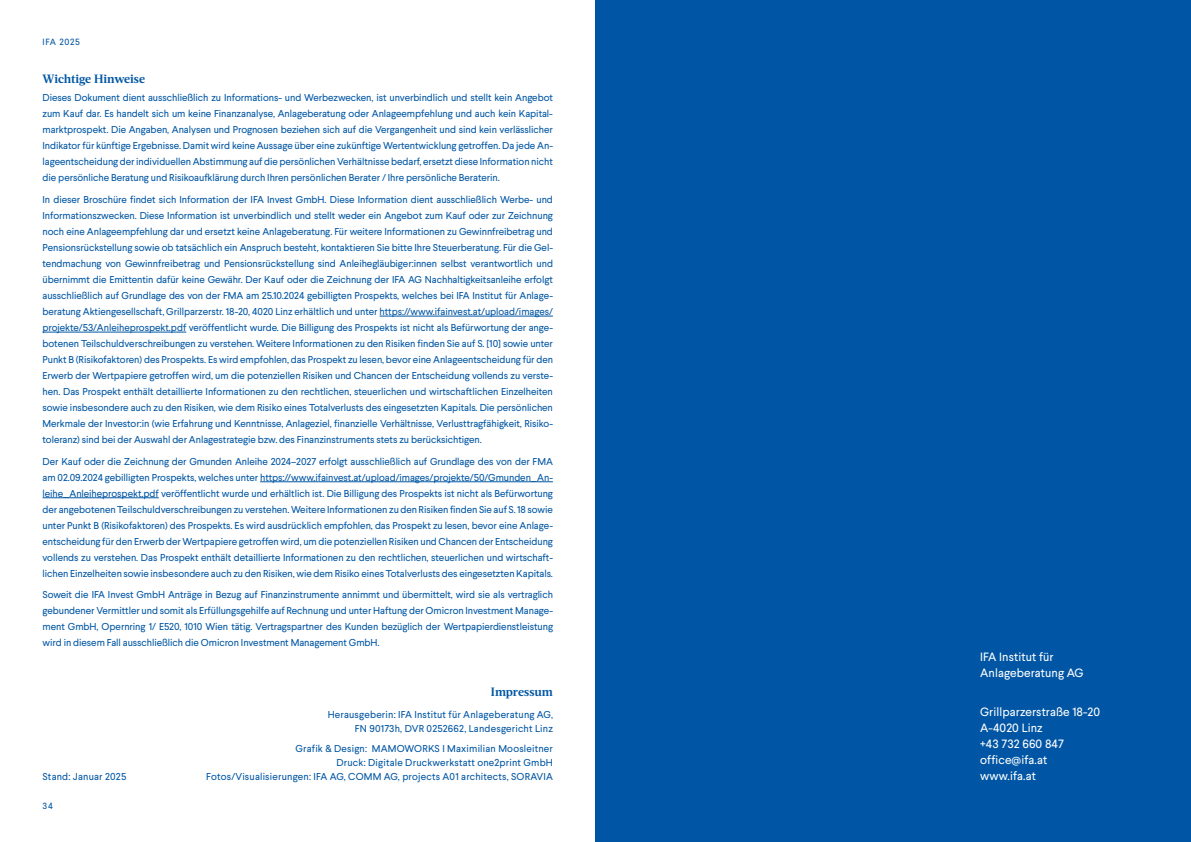
<style>
.page{position:relative;width:1191px;height:842px;background:#fff}
.page>*{position:absolute;margin:0;border:0;box-sizing:border-box;transform-origin:0 0}
.t1{font:12px/16px "Larsseit";letter-spacing:.01em;color:#fff}
.t2{font:700 12px "Acta";letter-spacing:-.005em;color:#0056a4}
.t3{font:10px/16px "Larsseit";letter-spacing:.01em;color:#0056a4;text-align:justify}
.t4{font:9px "Larsseit";letter-spacing:.08em;color:#0056a4}
</style>
<div class="page">
<div style="left:595px;top:0;width:596px;height:842px;background:#0056a4"></div>
<hr style="left:379px;top:316px;width:174px;height:1px;background:#0056a4">
<hr style="left:43px;top:332px;width:143px;height:1px;background:#0056a4">
<hr style="left:260px;top:481px;width:293px;height:1px;background:#0056a4">
<hr style="left:43px;top:497px;width:116px;height:1px;background:#0056a4">
<p class="t4" style="left:43px;top:36px;width:39px">IFA 2025</p>
<p class="t2" style="left:43px;top:71px;width:104px">Wichtige Hinweise</p>
<p class="t3" style="left:43px;top:90px;width:512px">Dieses Dokument dient ausschließlich zu Informations- und Werbezwecken, ist unverbindlich und stellt kein Angebot zum Kauf dar. Es handelt sich um keine Finanzanalyse, Anlageberatung oder Anlageempfehlung und auch kein Kapital&shy;marktprospekt. Die Angaben, Analysen und Prognosen beziehen sich auf die Vergangenheit und sind kein verlässlicher Indikator für künftige Ergebnisse. Damit wird keine Aussage über eine zukünftige Wertentwicklung getroffen. Da jede An&shy;lageentscheidung der individuellen Abstimmung auf die persönlichen Verhältnisse bedarf, ersetzt diese Information nicht die persönliche Beratung und Risikoaufklärung durch Ihren persönlichen Berater / Ihre persönliche Beraterin.</p>
<p class="t3" style="left:43px;top:191px;width:512px">In dieser Broschüre findet sich Information der IFA Invest GmbH. Diese Information dient ausschließlich Werbe- und Informationszwecken. Diese Information ist unverbindlich und stellt weder ein Angebot zum Kauf oder zur Zeichnung noch eine Anlageempfehlung dar und ersetzt keine Anlageberatung. Für weitere Informationen zu Gewinnfreibetrag und Pensionsrückstellung sowie ob tatsächlich ein Anspruch besteht, kontaktieren Sie bitte Ihre Steuerberatung. Für die Gel&shy;tendmachung von Gewinnfreibetrag und Pensionsrückstellung sind Anleihegläubiger:innen selbst verantwortlich und übernimmt die Emittentin dafür keine Gewähr. Der Kauf oder die Zeichnung der IFA AG Nachhaltigkeitsanleihe erfolgt ausschließlich auf Grundlage des von der FMA am 25.10.2024 gebilligten Prospekts, welches bei IFA Institut für Anlage&shy;beratung Aktiengesellschaft, Grillparzerstr. 18-20, 4020 Linz erhältlich und unter https://www.ifainvest.at/upload/images/ projekte/53/Anleiheprospekt.pdf veröffentlicht wurde. Die Billigung des Prospekts ist nicht als Befürwortung der ange&shy;botenen Teilschuldverschreibungen zu verstehen. Weitere Informationen zu den Risiken finden Sie auf S. [10] sowie unter Punkt B (Risikofaktoren) des Prospekts. Es wird empfohlen, das Prospekt zu lesen, bevor eine Anlageentscheidung für den Erwerb der Wertpapiere getroffen wird, um die potenziellen Risiken und Chancen der Entscheidung vollends zu verste&shy;hen. Das Prospekt enthält detaillierte Informationen zu den rechtlichen, steuerlichen und wirtschaftlichen Einzelheiten sowie insbesondere auch zu den Risiken, wie dem Risiko eines Totalverlusts des eingesetzten Kapitals. Die persönlichen Merkmale der Investor:in (wie Erfahrung und Kenntnisse, Anlageziel, finanzielle Verhältnisse, Verlusttragfähigkeit, Risiko&shy;toleranz) sind bei der Auswahl der Anlagestrategie bzw. des Finanzinstruments stets zu berücksichtigen.</p>
<p class="t3" style="left:43px;top:453px;width:512px">Der Kauf oder die Zeichnung der Gmunden Anleihe 2024–2027 erfolgt ausschließlich auf Grundlage des von der FMA am 02.09.2024 gebilligten Prospekts, welches unter https://www.ifainvest.at/upload/images/projekte/50/Gmunden_An&shy;leihe_Anleiheprospekt.pdf veröffentlicht wurde und erhältlich ist. Die Billigung des Prospekts ist nicht als Befürwortung der angebotenen Teilschuldverschreibungen zu verstehen. Weitere Informationen zu den Risiken finden Sie auf S. 18 sowie unter Punkt B (Risikofaktoren) des Prospekts. Es wird ausdrücklich empfohlen, das Prospekt zu lesen, bevor eine Anlage&shy;entscheidung für den Erwerb der Wertpapiere getroffen wird, um die potenziellen Risiken und Chancen der Entscheidung vollends zu verstehen. Das Prospekt enthält detaillierte Informationen zu den rechtlichen, steuerlichen und wirtschaft&shy;lichen Einzelheiten sowie insbesondere auch zu den Risiken, wie dem Risiko eines Totalverlusts des eingesetzten Kapitals.</p>
<p class="t3" style="left:43px;top:587px;width:512px">Soweit die IFA Invest GmbH Anträge in Bezug auf Finanzinstrumente annimmt und übermittelt, wird sie als vertraglich gebundener Vermittler und somit als Erfüllungsgehilfe auf Rechnung und unter Haftung der Omicron Investment Manage&shy;ment GmbH, Opernring 1/ E520, 1010 Wien tätig. Vertragspartner des Kunden bezüglich der Wertpapierdienstleistung wird in diesem Fall ausschließlich die Omicron Investment Management GmbH.</p>
<p class="t1" style="left:980px;top:648px;width:105px">IFA Institut für<br>Anlageberatung AG</p>
<p class="t1" style="left:980px;top:703px;width:121px">Grillparzerstraße 18-20<br>A-4020 Linz<br>+43 732 660 847 office@ifa.at</p>
<p class="t2" style="left:491px;top:684px;width:64px">Impressum</p>
<p class="t3" style="left:328px;top:707px;width:227px;line-height:14px;text-align:right">Herausgeberin: IFA Institut für Anlageberatung AG,<br>FN 90173h, DVR 0252662, Landesgericht Linz</p>
<p class="t3" style="left:206px;top:741px;width:348px;line-height:14px;text-align:right">Grafik &amp; Design: MAMOWORKS I Maximilian Moosleitner<br>Druck: Digitale Druckwerkstatt one2print GmbH<br>Fotos/Visualisierungen: IFA AG, COMM AG, projects A01 architects, SORAVIA</p>
<p class="t3" style="left:43px;top:768px;width:85px">Stand: Januar 2025</p>
<p class="t1" style="left:980px;top:767px;width:57px">www.ifa.at</p>
<p class="t4" style="left:43px;top:800px;width:12px">34</p>
</div>
